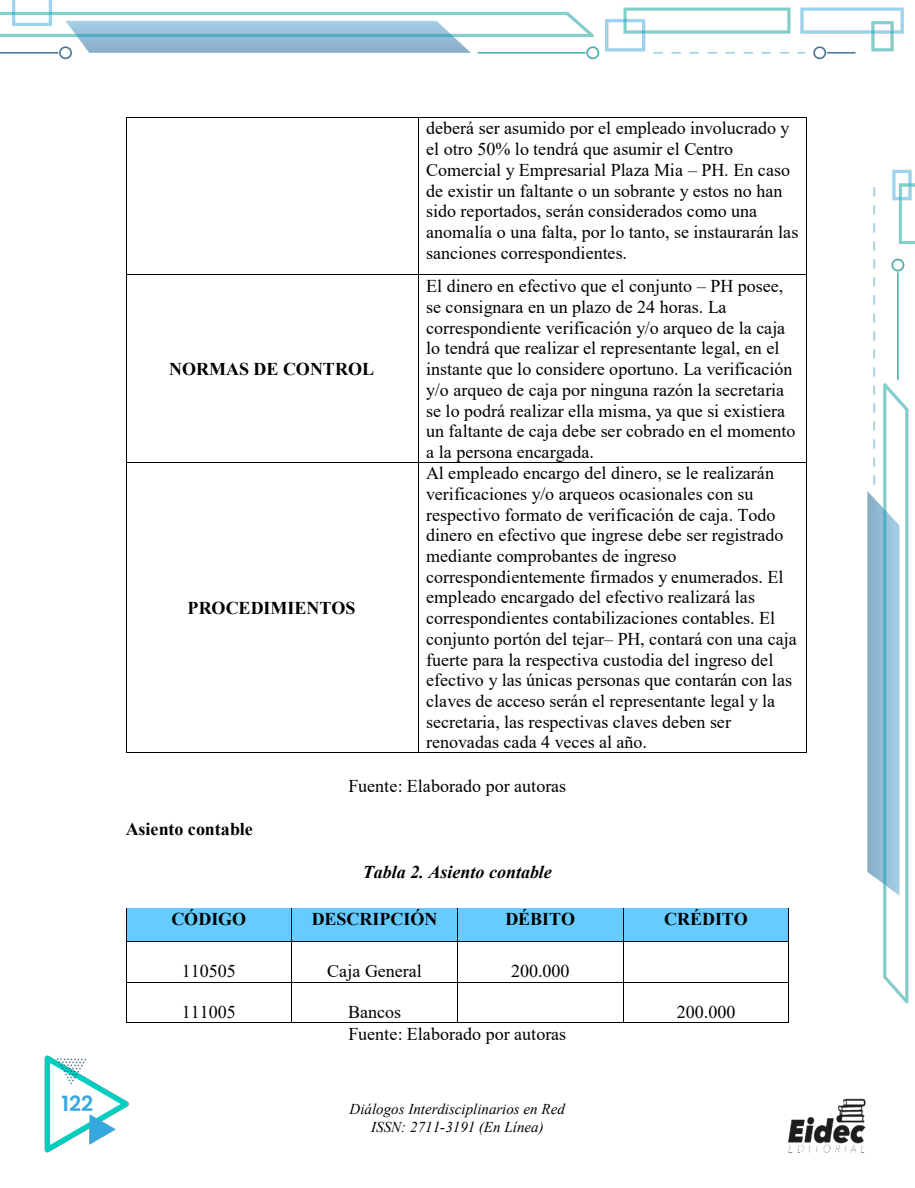
<style>
.page{position:relative;width:915px;height:1188px;background:#fff}
.page>*{position:absolute;margin:0;border:0;box-sizing:border-box;transform-origin:0 0}
.t1{font:600 21px "Poppins";color:#38a8e0}
.t2{font:18px/20.7px "Times New Roman";color:#000}
.t3{font:700 18px "Times New Roman";letter-spacing:-.005em;color:#000}
.t4{font:italic 700 18px "Times New Roman";color:#000}
.t5{font:italic 15px/17.4px "Times New Roman";color:#000;text-align:center}
</style>
<div class="page">
<img style="left:0;top:0;width:914px;height:1153px">
<div style="left:349px;top:1101px;width:216px;height:17px;background:#fff"></div>
<div style="left:410px;top:1118px;width:133px;height:17px;background:#fff"></div>
<img style="left:777px;top:1079px;width:98px;height:74px">
<hr style="left:126px;top:117px;width:291px;height:1px;background:#000">
<hr style="left:418px;top:117px;width:388px;height:1px;background:#000">
<hr style="left:126px;top:118px;width:1px;height:157px;background:#000">
<hr style="left:417px;top:118px;width:1px;height:157px;background:#000">
<hr style="left:806px;top:118px;width:1px;height:157px;background:#000">
<hr style="left:126px;top:275px;width:291px;height:1px;background:#000">
<hr style="left:418px;top:275px;width:388px;height:1px;background:#000">
<hr style="left:126px;top:275px;width:1px;height:187px;background:#000">
<hr style="left:417px;top:275px;width:1px;height:187px;background:#000">
<hr style="left:806px;top:275px;width:1px;height:187px;background:#000">
<hr style="left:126px;top:462px;width:291px;height:1px;background:#000">
<hr style="left:418px;top:462px;width:388px;height:1px;background:#000">
<hr style="left:126px;top:463px;width:1px;height:289px;background:#000">
<hr style="left:126px;top:752px;width:291px;height:1px;background:#000">
<hr style="left:417px;top:463px;width:1px;height:289px;background:#000">
<hr style="left:418px;top:752px;width:388px;height:1px;background:#000">
<hr style="left:806px;top:463px;width:1px;height:289px;background:#000">
<div style="left:127px;top:908px;width:164px;height:33px;background:#6cf"></div>
<div style="left:292px;top:908px;width:165px;height:33px;background:#6cf"></div>
<div style="left:458px;top:908px;width:165px;height:33px;background:#6cf"></div>
<div style="left:623px;top:908px;width:165px;height:33px;background:#6cf"></div>
<hr style="left:126px;top:908px;width:165px;height:1px;background:#6cf">
<hr style="left:126px;top:909px;width:1px;height:32px;background:#000">
<hr style="left:291px;top:909px;width:1px;height:32px;background:#000">
<hr style="left:457px;top:909px;width:1px;height:32px;background:#000">
<hr style="left:623px;top:909px;width:1px;height:32px;background:#000">
<hr style="left:788px;top:909px;width:1px;height:32px;background:#000">
<hr style="left:126px;top:941px;width:165px;height:1px;background:#000">
<hr style="left:292px;top:941px;width:165px;height:1px;background:#000">
<hr style="left:458px;top:941px;width:165px;height:1px;background:#000">
<hr style="left:623px;top:941px;width:165px;height:1px;background:#000">
<hr style="left:126px;top:942px;width:1px;height:40px;background:#000">
<hr style="left:291px;top:942px;width:1px;height:40px;background:#000">
<hr style="left:457px;top:942px;width:1px;height:40px;background:#000">
<hr style="left:623px;top:942px;width:1px;height:40px;background:#000">
<hr style="left:788px;top:942px;width:1px;height:40px;background:#000">
<hr style="left:126px;top:982px;width:165px;height:1px;background:#000">
<hr style="left:292px;top:982px;width:165px;height:1px;background:#000">
<hr style="left:458px;top:982px;width:165px;height:1px;background:#000">
<hr style="left:623px;top:982px;width:165px;height:1px;background:#000">
<hr style="left:126px;top:983px;width:1px;height:39px;background:#000">
<hr style="left:126px;top:1022px;width:165px;height:1px;background:#000">
<hr style="left:291px;top:983px;width:1px;height:39px;background:#000">
<hr style="left:292px;top:1022px;width:165px;height:1px;background:#000">
<hr style="left:457px;top:983px;width:1px;height:39px;background:#000">
<hr style="left:458px;top:1022px;width:165px;height:1px;background:#000">
<hr style="left:623px;top:983px;width:1px;height:39px;background:#000">
<hr style="left:623px;top:1022px;width:165px;height:1px;background:#000">
<hr style="left:788px;top:983px;width:1px;height:39px;background:#000">
<p class="t1" style="left:61px;top:1092px;width:33px">122</p>
<p class="t3" style="left:169px;top:356px;width:206px">NORMAS DE CONTROL</p>
<p class="t2" style="left:426px;top:117px;width:373px">deberá ser asumido por el empleado involucrado y el otro 50% lo tendrá que asumir el Centro Comercial y Empresarial Plaza Mia – PH. En caso de existir un faltante o un sobrante y estos no han sido reportados, serán considerados como una anomalía o una falta, por lo tanto, se instaurarán las sanciones correspondientes.</p>
<p class="t2" style="left:426px;top:275px;width:371px">El dinero en efectivo que el conjunto – PH posee, se consignara en un plazo de 24 horas. La correspondiente verificación y/o arqueo de la caja lo tendrá que realizar el representante legal, en el instante que lo considere oportuno. La verificación y/o arqueo de caja por ninguna razón la secretaria se lo podrá realizar ella misma, ya que si existiera un faltante de caja debe ser cobrado en el momento a la persona encargada.</p>
<p class="t2" style="left:426px;top:462px;width:372px">Al empleado encargo del dinero, se le realizarán verificaciones y/o arqueos ocasionales con su respectivo formato de verificación de caja. Todo dinero en efectivo que ingrese debe ser registrado mediante comprobantes de ingreso correspondientemente firmados y enumerados. El empleado encargado del efectivo realizará las correspondientes contabilizaciones contables. El conjunto portón del tejar– PH, contará con una caja fuerte para la respectiva custodia del ingreso del efectivo y las únicas personas que contarán con las claves de acceso serán el representante legal y la secretaria, las respectivas claves deben ser renovadas cada 4 veces al año.</p>
<p class="t2" style="left:348px;top:775px;width:219px">Fuente: Elaborado por autoras</p>
<p class="t3" style="left:187px;top:595px;width:169px">PROCEDIMIENTOS</p>
<p class="t3" style="left:126px;top:816px;width:128px">Asiento contable</p>
<p class="t4" style="left:362px;top:860px;width:191px">Tabla 2. Asiento contable</p>
<p class="t3" style="left:171px;top:906px;width:76px">CÓDIGO</p>
<p class="t3" style="left:311px;top:906px;width:127px">DESCRIPCIÓN</p>
<p class="t3" style="left:505px;top:906px;width:71px">DÉBITO</p>
<p class="t3" style="left:664px;top:906px;width:85px">CRÉDITO</p>
<p class="t2" style="left:182px;top:960px;width:56px">110505</p>
<p class="t2" style="left:327px;top:960px;width:96px">Caja General</p>
<p class="t2" style="left:511px;top:960px;width:60px">200.000</p>
<p class="t2" style="left:182px;top:1001px;width:56px">111005</p>
<p class="t2" style="left:348px;top:1001px;width:54px">Bancos</p>
<p class="t2" style="left:676px;top:1001px;width:60px">200.000</p>
<p class="t2" style="left:348px;top:1023px;width:219px">Fuente: Elaborado por autoras</p>
<p class="t5" style="left:349px;top:1100px;width:217px">Diálogos Interdisciplinarios en Red<br>ISSN: 2711-3191 (En Línea)</p>
</div>
